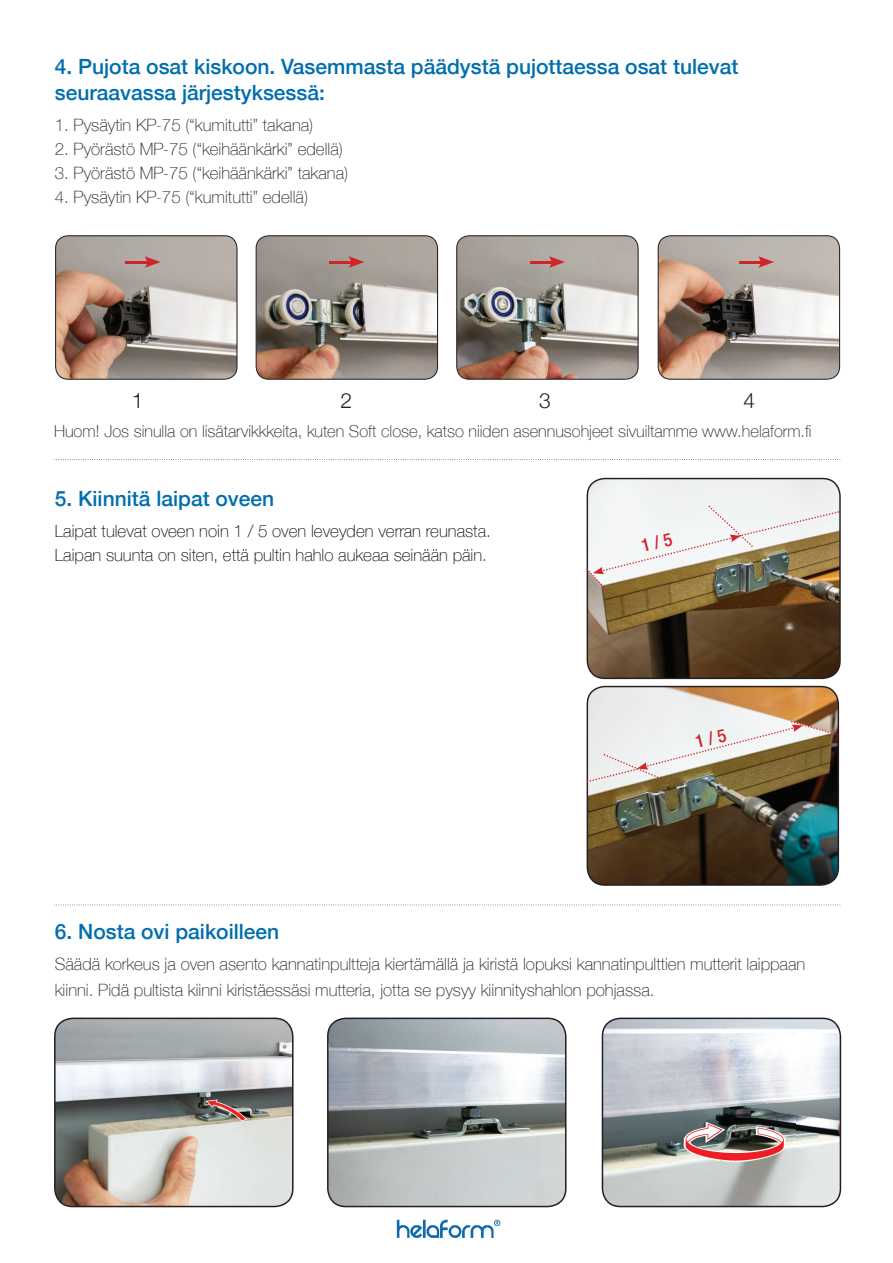
<style>
.page{position:relative;width:893px;height:1263px;background:#fff}
.page>*{position:absolute;margin:0;border:0;box-sizing:border-box;transform-origin:0 0}
.t1{font:500 21px/25.2px "Helvetica Neue";color:#006ead}
.t2{font:300 21px "Helvetica Neue";color:#231f20}
.t3{font:100 16.95px/25.2px "Helvetica Neue";color:#231f20}
.t4{font:100 16.95px/24px "Helvetica Neue";color:#040503}
.t5{font:100 16.5px "Helvetica Neue";color:#231f20}
</style>
<div class="page">
<svg style="left:55px;top:235px;width:182px;height:145px;background:#a9998f"></svg>
<img style="left:256px;top:235px;width:182px;height:145px">
<img style="left:456px;top:235px;width:183px;height:145px">
<svg style="left:658px;top:235px;width:182px;height:145px;background:#ae9f95"></svg>
<svg style="left:587px;top:478px;width:254px;height:201px;background:#7c6b57"></svg>
<img style="left:587px;top:686px;width:252px;height:200px">
<svg style="left:54px;top:1018px;width:239px;height:189px;background:#b5b3b0"></svg>
<svg style="left:327px;top:1018px;width:239px;height:189px;background:#abb1b3"></svg>
<svg style="left:602px;top:1018px;width:239px;height:189px;background:#bfc3c6"></svg>
<svg style="left:54px;top:459px;width:786px;height:1px"></svg>
<svg style="left:54px;top:905px;width:786px;height:1px"></svg>
<img style="left:396px;top:1219px;width:105px;height:19px">
<img style="left:677px;top:1116px;width:118px;height:50px">
<svg style="left:206px;top:1099px;width:41px;height:22px"></svg>
<svg style="left:586px;top:506px;width:253px;height:88px"></svg>
<svg style="left:587px;top:721px;width:250px;height:61px"></svg>
<p class="t1" style="left:55px;top:54px;width:685px">4. Pujota osat kiskoon. Vasemmasta päädystä pujottaessa osat tulevat seuraavassa järjestyksessä:</p>
<p class="t3" style="left:55px;top:112px;width:260px">1. Pysäytin KP-75 (“kumitutti” takana)</p>
<p class="t3" style="left:55px;top:136px;width:290px">2. Pyörästö MP-75 (“keihäänkärki” edellä)</p>
<p class="t3" style="left:55px;top:160px;width:295px">3. Pyörästö MP-75 (“keihäänkärki” takana)</p>
<p class="t3" style="left:55px;top:184px;width:255px">4. Pysäytin KP-75 (“kumitutti” edellä)</p>
<p class="t2" style="left:132px;top:387px;width:13px">1</p>
<p class="t2" style="left:341px;top:387px;width:13px">2</p>
<p class="t2" style="left:539px;top:387px;width:13px">3</p>
<p class="t2" style="left:743px;top:387px;width:13px">4</p>
<p class="t5" style="left:54px;top:421px;width:759px">Huom! Jos sinulla on lisätarvikkkeita, kuten Soft close, katso niiden asennusohjeet sivuiltamme www.helaform.fi</p>
<p class="t1" style="left:55px;top:485px;width:221px">5. Kiinnitä laipat oveen</p>
<p class="t4" style="left:55px;top:519px;width:437px">Laipat tulevat oveen noin 1 / 5 oven leveyden verran reunasta.<br>Laipan suunta on siten, että pultin hahlo aukeaa seinään päin.</p>
<p class="t1" style="left:55px;top:918px;width:226px">6. Nosta ovi paikoilleen</p>
<p class="t3" style="left:55px;top:951px;width:752px">Säädä korkeus ja oven asento kannatinpultteja kiertämällä ja kiristä lopuksi kannatinpulttien mutterit laippaan kiinni. Pidä pultista kiinni kiristäessäsi mutteria, jotta se pysyy kiinnityshahlon pohjassa.</p>
</div>
